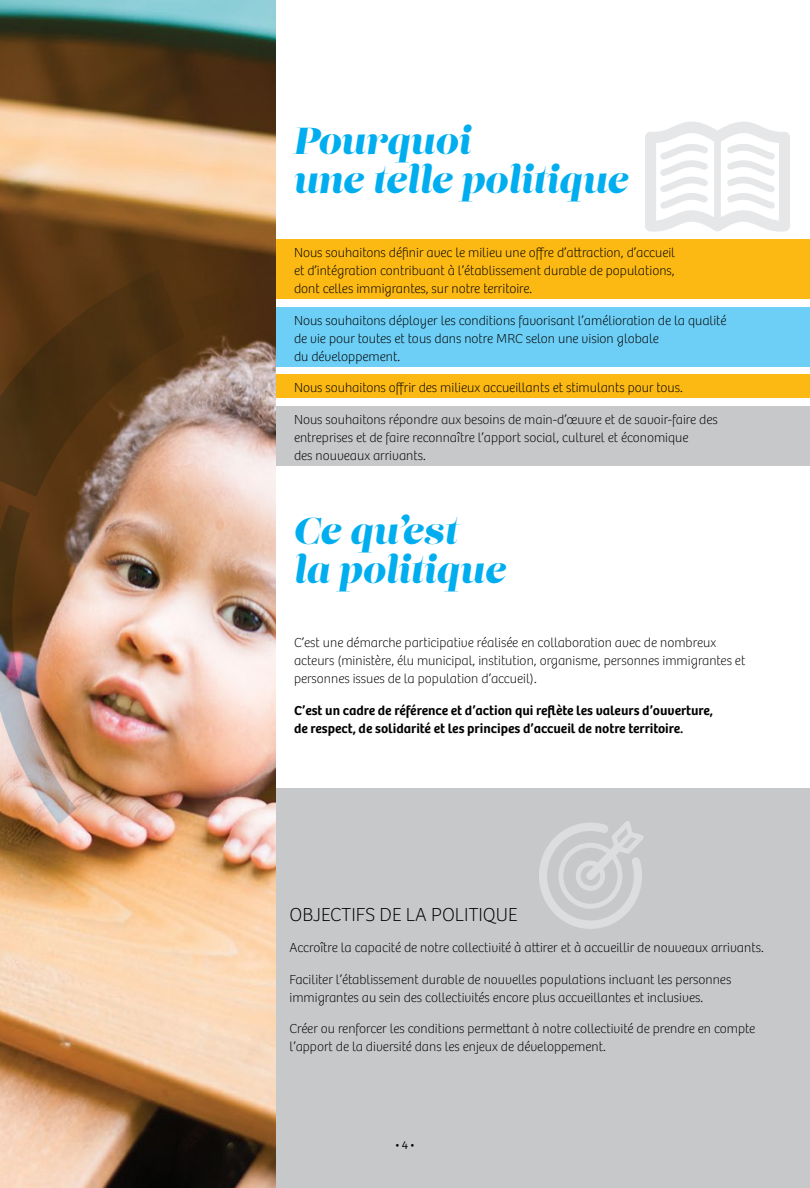
<style>
.page{position:relative;width:810px;height:1188px;background:#fff}
.page>*{position:absolute;margin:0;border:0;box-sizing:border-box;transform-origin:0 0}
.t1{font:italic 37.5px/39px "Lust Didone";color:#00aeef}
.t2{font:100 19.5px "Bree";color:#000}
.t3{font:100 13.5px/18px "Bree";color:#000}
.t4{font:600 13.5px/18px "Bree";color:#000}
.t5{font:300 12px "Bree";color:#000}
</style>
<div class="page">
<div style="left:264px;top:240px;width:546px;height:59px;background:#fdb913"></div>
<div style="left:264px;top:307px;width:546px;height:60px;background:#6dcff6"></div>
<div style="left:264px;top:406px;width:546px;height:60px;background:#c7c8ca"></div>
<div style="left:264px;top:375px;width:546px;height:23px;background:#fdb913"></div>
<img style="left:0;top:0;width:276px;height:1188px">
<div style="left:276px;top:788px;width:534px;height:400px;background:#c7c8ca"></div>
<svg style="left:645px;top:122px;width:145px;height:110px"></svg>
<svg style="left:190px;top:263px;width:86px;height:95px;background:#563619"></svg>
<svg style="left:0;top:269px;width:185px;height:228px;background:#644527"></svg>
<img style="left:0;top:504px;width:77px;height:320px">
<svg style="left:539px;top:821px;width:105px;height:108px"></svg>
<h1 class="t1" style="left:294px;top:123px;width:337px">Pourquoi<br>une telle politique</h1>
<p class="t3" style="left:294px;top:244px;width:383px;text-align:justify">Nous souhaitons définir avec le milieu une offre d’attraction, d’accueil et d’intégration contribuant à l’établissement durable de populations, dont celles immigrantes, sur notre territoire.</p>
<p class="t3" style="left:294px;top:312px;width:434px">Nous souhaitons déployer les conditions favorisant l’amélioration de la qualité de vie pour toutes et tous dans notre MRC selon une vision globale<br>du développement.</p>
<p class="t3" style="left:294px;top:379px;width:390px">Nous souhaitons offrir des milieux accueillants et stimulants pour tous.</p>
<p class="t3" style="left:294px;top:411px;width:425px">Nous souhaitons répondre aux besoins de main-d’œuvre et de savoir-faire des entreprises et de faire reconnaître l’apport social, culturel et économique<br>des nouveaux arrivants.</p>
<h1 class="t1" style="left:294px;top:513px;width:214px">Ce qu’est<br>la politique</h1>
<p class="t3" style="left:294px;top:634px;width:453px">C’est une démarche participative réalisée en collaboration avec de nombreux acteurs (ministère, élu municipal, institution, organisme, personnes immigrantes et personnes issues de la population d’accueil).</p>
<p class="t4" style="left:294px;top:701px;width:421px">C’est un cadre de référence et d’action qui reflète les valeurs d’ouverture, de respect, de solidarité et les principes d’accueil de notre territoire.</p>
<h2 class="t2" style="left:290px;top:904px;width:230px">OBJECTIFS DE LA POLITIQUE</h2>
<p class="t3" style="left:290px;top:939px;width:476px">Accroître la capacité de notre collectivité à attirer et à accueillir de nouveaux arrivants.</p>
<p class="t3" style="left:290px;top:971px;width:443px">Faciliter l’établissement durable de nouvelles populations incluant les personnes immigrantes au sein des collectivités encore plus accueillantes et inclusives.</p>
<p class="t3" style="left:290px;top:1020px;width:467px">Créer ou renforcer les conditions permettant à notre collectivité de prendre en compte l’apport de la diversité dans les enjeux de développement.</p>
<p class="t5" style="left:394px;top:1138px;width:23px">• 4 •</p>
</div>
